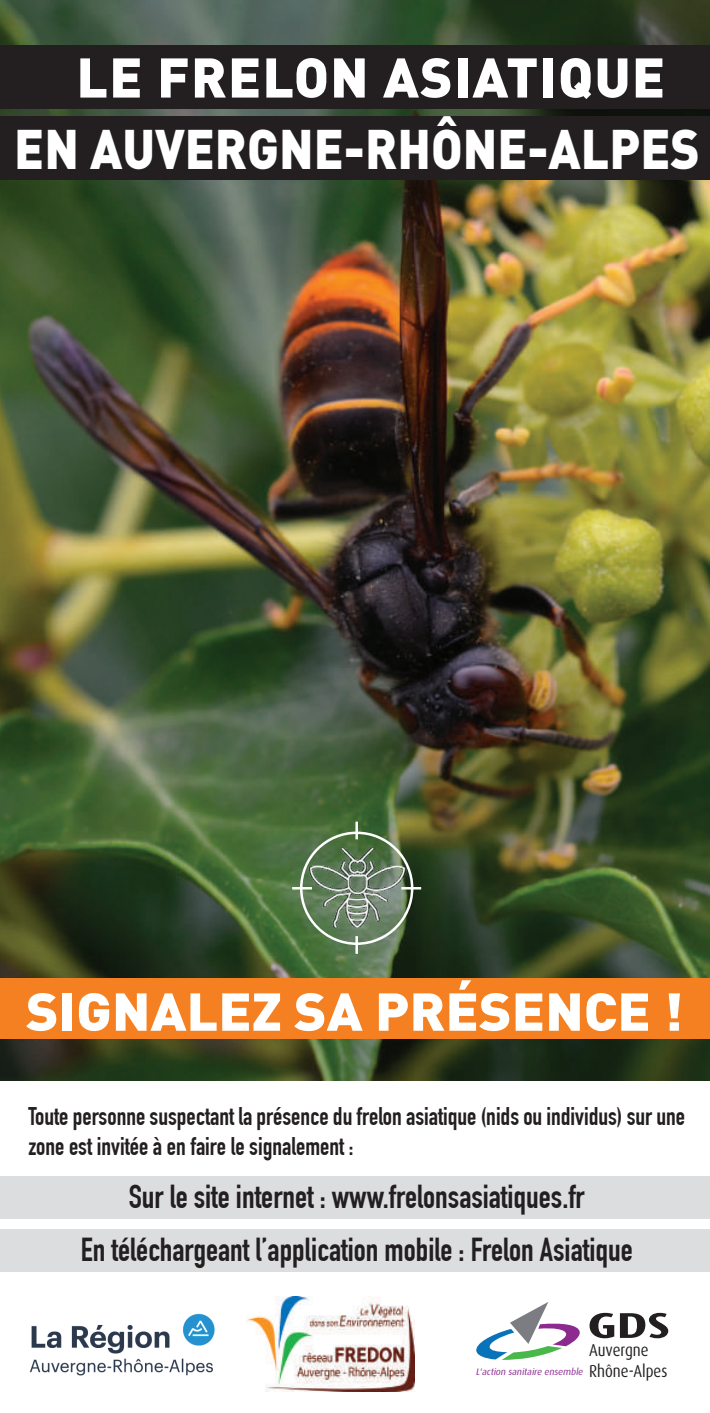
<style>
.page{position:relative;width:710px;height:1413px;background:#fff}
.page>*{position:absolute;margin:0;border:0;box-sizing:border-box;transform-origin:0 0}
.t1{font:900 55px/71.5px "DIN";color:#fff;text-align:center}
.t2{font:900 52.5px "DIN";color:#fff;scale:1.05 1}
.t3{font:700 32.5px/53.2px "DIN Condensed";color:#231f20;text-align:center}
.t4{font:700 25px/30px "DIN Condensed";color:#231f20}
.t5{font:17.25px "Dax";color:#231f20;scale:.87 1}
.t6{font:italic 9.5px "Dax";color:#8c2a90}
.s1{font-style:normal;font-size:17.25px;color:#231f20}
</style>
<div class="page">
<div style="left:0;top:1229px;width:710px;height:42px;background:#dcdddf"></div>
<div style="left:0;top:1176px;width:710px;height:43px;background:#dcdddf"></div>
<img style="left:0;top:0;width:710px;height:1080px">
<svg style="left:589px;top:1313px;width:25px;height:25px"></svg>
<svg style="left:620px;top:1313px;width:48px;height:25px"></svg>
<svg style="left:476px;top:1302px;width:104px;height:58px"></svg>
<div style="left:0;top:45px;width:710px;height:64px;background:#231f20"></div>
<div style="left:0;top:116px;width:710px;height:64px;background:#231f20"></div>
<div style="left:0;top:978px;width:710px;height:61px;background:#f58021"></div>
<img style="left:305px;top:844px;width:106px;height:87px">
<div style="left:300px;top:831px;width:113px;height:114px;border:2px solid #fff;border-radius:50%"></div>
<hr style="left:355px;top:821px;width:3px;height:18px;background:#fff">
<hr style="left:355px;top:936px;width:3px;height:18px;background:#fff">
<hr style="left:292px;top:887px;width:20px;height:2px;background:#fff">
<hr style="left:401px;top:887px;width:20px;height:2px;background:#fff">
<img style="left:29px;top:1313px;width:186px;height:63px">
<img style="left:246px;top:1297px;width:168px;height:94px">
<h1 class="t1" style="left:14px;top:39px;width:687px">LE FRELON ASIATIQUE<br>EN AUVERGNE-RHÔNE-ALPES</h1>
<h2 class="t2" style="left:26px;top:976px;width:627px">SIGNALEZ SA PRÉSENCE !</h2>
<p class="t4" style="left:28px;top:1101px;width:658px">Toute personne suspectant la présence du frelon asiatique (nids ou individus) sur une zone est invitée à en faire le signalement :</p>
<h3 class="t3" style="left:81px;top:1170px;width:553px">Sur le site internet : www.frelonsasiatiques.fr<br>En téléchargeant l’application mobile : Frelon Asiatique</h3>
<p class="t5" style="left:589px;top:1340px;width:70px">Auvergne</p>
<p class="t6" style="left:476px;top:1366px;width:193px">L'action sanitaire ensemble <span class="s1">R h ô n e -A l p e s</span></p>
</div>
